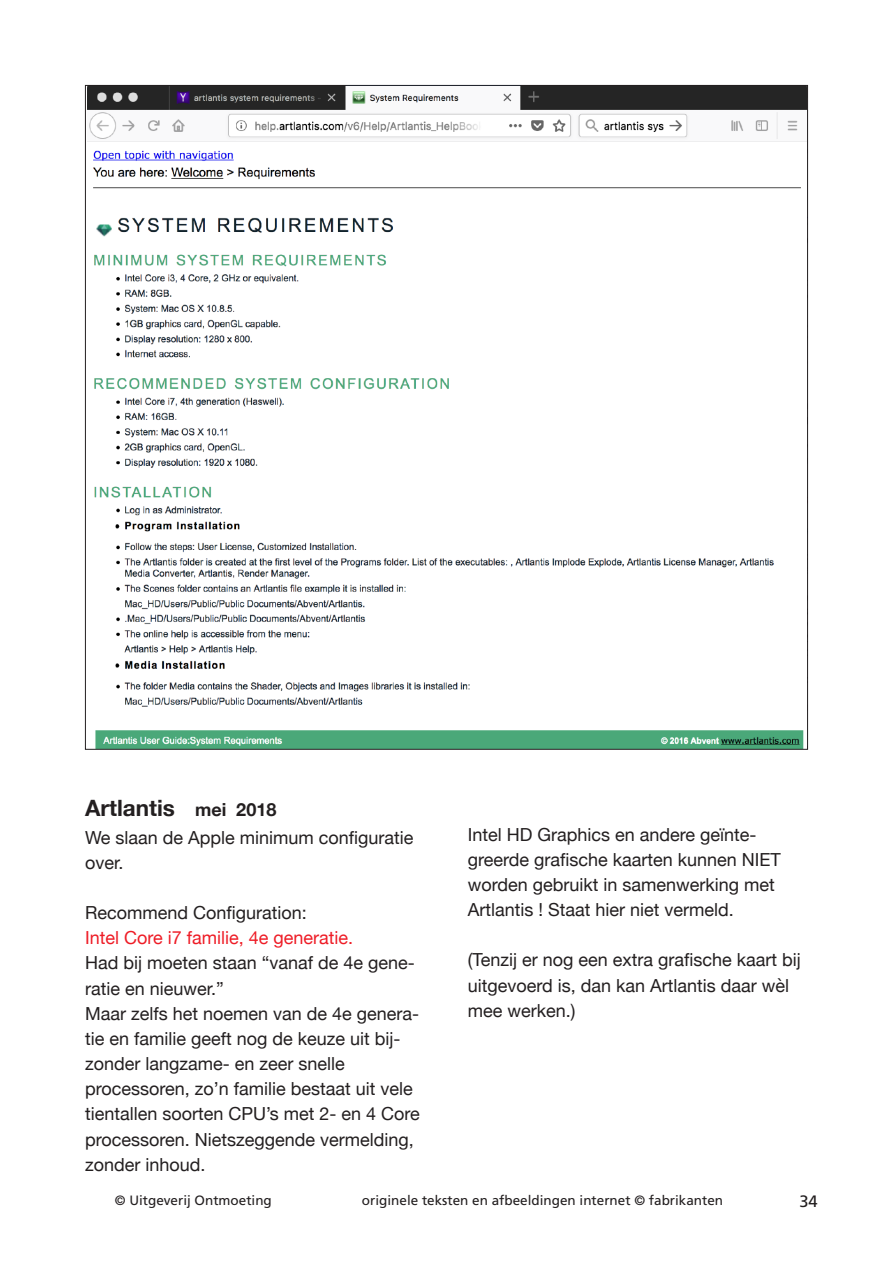
<style>
.page{position:relative;width:893px;height:1263px;background:#fff}
.page>*{position:absolute;margin:0;border:0;box-sizing:border-box;transform-origin:0 0}
.t1{font:700 22.5px "Helvetica Neue";color:#231f20}
.t2{font:18px/25.2px "Helvetica Neue";color:#231f20}
.t3{font:18px "Helvetica Neue";color:#ee1c26}
.t4{font:16.5px "Frutiger";color:#231f20}
.t5{font:13.5px "Frutiger";color:#231f20}
.s1{font-size:18px}
</style>
<div class="page">
<img style="left:87px;top:87px;width:719px;height:661px">
<p class="t1" style="left:85px;top:794px;width:193px">Artlantis <span class="s1">mei 2018</span></p>
<p class="t2" style="left:85px;top:824px;width:330px">We slaan de Apple minimum configuratie over.</p>
<p class="t2" style="left:85px;top:900px;width:223px">Recommend Configuration:</p>
<p class="t3" style="left:85px;top:927px;width:270px">Intel Core i7 familie, 4e generatie.</p>
<p class="t2" style="left:85px;top:950px;width:336px">Had bij moeten staan “vanaf de 4e gene&shy;ratie en nieuwer.”<br>Maar zelfs het noemen van de 4e genera&shy;tie en familie geeft nog de keuze uit bij&shy;zonder langzame- en zeer snelle processoren, zo’n familie bestaat uit vele tientallen soorten CPU’s met 2- en 4 Core processoren. Nietszeggende vermelding, zonder inhoud.</p>
<p class="t2" style="left:468px;top:821px;width:315px">Intel HD Graphics en andere geïnte&shy;greerde grafische kaarten kunnen NIET worden gebruikt in samenwerking met Artlantis ! Staat hier niet vermeld.</p>
<p class="t2" style="left:468px;top:947px;width:334px">(Tenzij er nog een extra grafische kaart bij uitgevoerd is, dan kan Artlantis daar wèl mee werken.)</p>
<p class="t5" style="left:115px;top:1194px;width:159px">© Uitgeverij Ontmoeting</p>
<p class="t5" style="left:362px;top:1194px;width:363px">originele teksten en afbeeldingen internet © fabrikanten</p>
<p class="t4" style="left:799px;top:1194px;width:20px">34</p>
</div>
